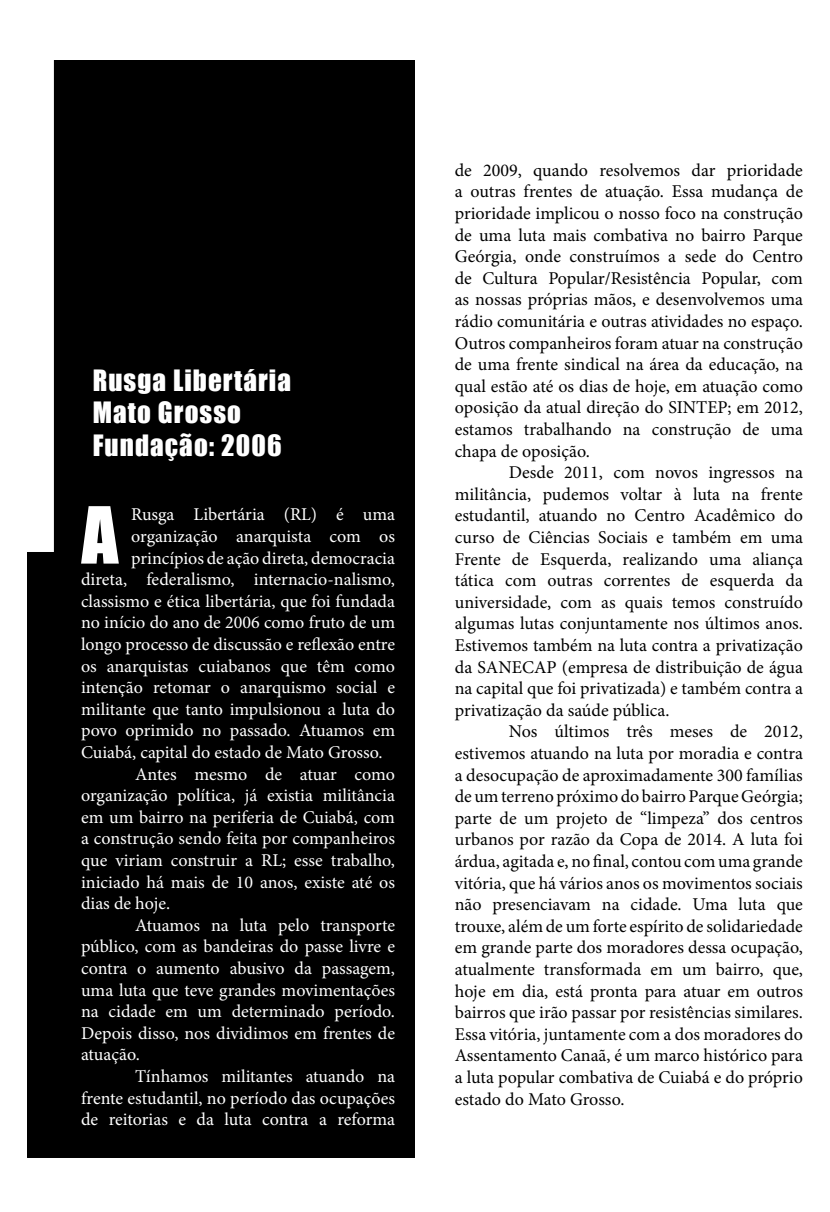
<style>
.page{position:relative;width:830px;height:1212px;background:#fff}
.page>*{position:absolute;margin:0;border:0;box-sizing:border-box;transform-origin:0 0}
.t1{font:72.6px "Impact";color:#fff}
.t2{font:27px/32.4px "Impact";letter-spacing:.04em;color:#fff}
.t3{font:18px/21.6px "Minion Pro";color:#000;text-align:justify}
.t4{font:18px "Minion Pro";color:#fff}
</style>
<div class="page">
<div style="left:111px;top:827px;width:303px;height:330px;background:#000"></div>
<div style="left:55px;top:52px;width:359px;height:909px;background:#000"></div>
<div style="left:28px;top:553px;width:268px;height:604px;background:#000"></div>
<div style="left:27px;top:552px;width:269px;height:606px;border:2px solid #000"></div>
<div style="left:0;top:0;width:829px;height:60px;background:#fff"></div>
<h2 class="t2" style="left:93px;top:363px;width:200px">Rusga Libertária<br>Mato Grosso<br>Fundação: 2006</h2>
<h1 class="t1" style="left:81px;top:479px;width:38px">A</h1>
<p class="t4" style="left:131px;top:503px;width:265px">Rusga Libertária (RL) é uma</p>
<p class="t4" style="left:131px;top:524px;width:265px">organização anarquista com os</p>
<p class="t4" style="left:131px;top:546px;width:265px">princípios de ação direta, democracia</p>
<p class="t4" style="left:81px;top:567px;width:315px">direta, federalismo, internacio-nalismo,</p>
<p class="t4" style="left:81px;top:589px;width:315px">classismo e ética libertária, que foi fundada</p>
<p class="t4" style="left:81px;top:611px;width:315px">no início do ano de 2006 como fruto de um</p>
<p class="t4" style="left:81px;top:632px;width:315px">longo processo de discussão e reflexão entre</p>
<p class="t4" style="left:81px;top:654px;width:315px">os anarquistas cuiabanos que têm como</p>
<p class="t4" style="left:81px;top:675px;width:315px">intenção retomar o anarquismo social e</p>
<p class="t4" style="left:81px;top:697px;width:315px">militante que tanto impulsionou a luta do</p>
<p class="t4" style="left:81px;top:719px;width:315px">povo oprimido no passado. Atuamos em</p>
<p class="t4" style="left:81px;top:740px;width:303px">Cuiabá, capital do estado de Mato Grosso.</p>
<p class="t4" style="left:135px;top:762px;width:261px">Antes mesmo de atuar como</p>
<p class="t4" style="left:81px;top:783px;width:315px">organização política, já existia militância</p>
<p class="t4" style="left:81px;top:805px;width:315px">em um bairro na periferia de Cuiabá, com</p>
<p class="t4" style="left:81px;top:827px;width:315px">a construção sendo feita por companheiros</p>
<p class="t4" style="left:81px;top:848px;width:315px">que viriam construir a RL; esse trabalho,</p>
<p class="t4" style="left:81px;top:870px;width:315px">iniciado há mais de 10 anos, existe até os</p>
<p class="t4" style="left:81px;top:891px;width:91px">dias de hoje.</p>
<p class="t4" style="left:135px;top:913px;width:261px">Atuamos na luta pelo transporte</p>
<p class="t4" style="left:81px;top:935px;width:315px">público, com as bandeiras do passe livre e</p>
<p class="t4" style="left:81px;top:956px;width:315px">contra o aumento abusivo da passagem,</p>
<p class="t4" style="left:81px;top:978px;width:315px">uma luta que teve grandes movimentações</p>
<p class="t4" style="left:81px;top:999px;width:315px">na cidade em um determinado período.</p>
<p class="t4" style="left:81px;top:1021px;width:315px">Depois disso, nos dividimos em frentes de</p>
<p class="t4" style="left:81px;top:1043px;width:60px">atuação.</p>
<p class="t4" style="left:135px;top:1064px;width:261px">Tínhamos militantes atuando na</p>
<p class="t4" style="left:81px;top:1086px;width:315px">frente estudantil, no período das ocupações</p>
<p class="t4" style="left:81px;top:1107px;width:315px">de reitorias e da luta contra a reforma</p>
<p class="t3" style="left:454px;top:159px;width:349px">de 2009, quando resolvemos dar prioridade a outras frentes de atuação. Essa mudança de prioridade implicou o nosso foco na construção de uma luta mais combativa no bairro Parque Geórgia, onde construímos a sede do Centro de Cultura Popular/Resistência Popular, com as nossas próprias mãos, e desenvolvemos uma rádio comunitária e outras atividades no espaço.<br>Outros companheiros foram atuar na construção de uma frente sindical na área da educação, na qual estão até os dias de hoje, em atuação como oposição da atual direção do SINTEP; em 2012, estamos trabalhando na construção de uma chapa de oposição.</p>
<p class="t3" style="left:454px;top:462px;width:349px;text-indent:54px">Desde 2011, com novos ingressos na militância, pudemos voltar à luta na frente estudantil, atuando no Centro Acadêmico do curso de Ciências Sociais e também em uma Frente de Esquerda, realizando uma aliança tática com outras correntes de esquerda da universidade, com as quais temos construído algumas lutas conjuntamente nos últimos anos.<br>Estivemos também na luta contra a privatização da SANECAP (empresa de distribuição de água na capital que foi privatizada) e também contra a privatização da saúde pública.</p>
<p class="t3" style="left:454px;top:721px;width:349px;text-indent:54px">Nos últimos três meses de 2012, estivemos atuando na luta por moradia e contra a desocupação de aproximadamente 300 famílias de um terreno próximo do bairro Parque Geórgia; parte de um projeto de “limpeza” dos centros urbanos por razão da Copa de 2014. A luta foi árdua, agitada e, no final, contou com uma grande vitória, que há vários anos os movimentos sociais não presenciavam na cidade. Uma luta que trouxe, além de um forte espírito de solidariedade em grande parte dos moradores dessa ocupação, atualmente transformada em um bairro, que, hoje em dia, está pronta para atuar em outros bairros que irão passar por resistências similares.<br>Essa vitória, juntamente com a dos moradores do Assentamento Canaã, é um marco histórico para a luta popular combativa de Cuiabá e do próprio estado do Mato Grosso.</p>
</div>
